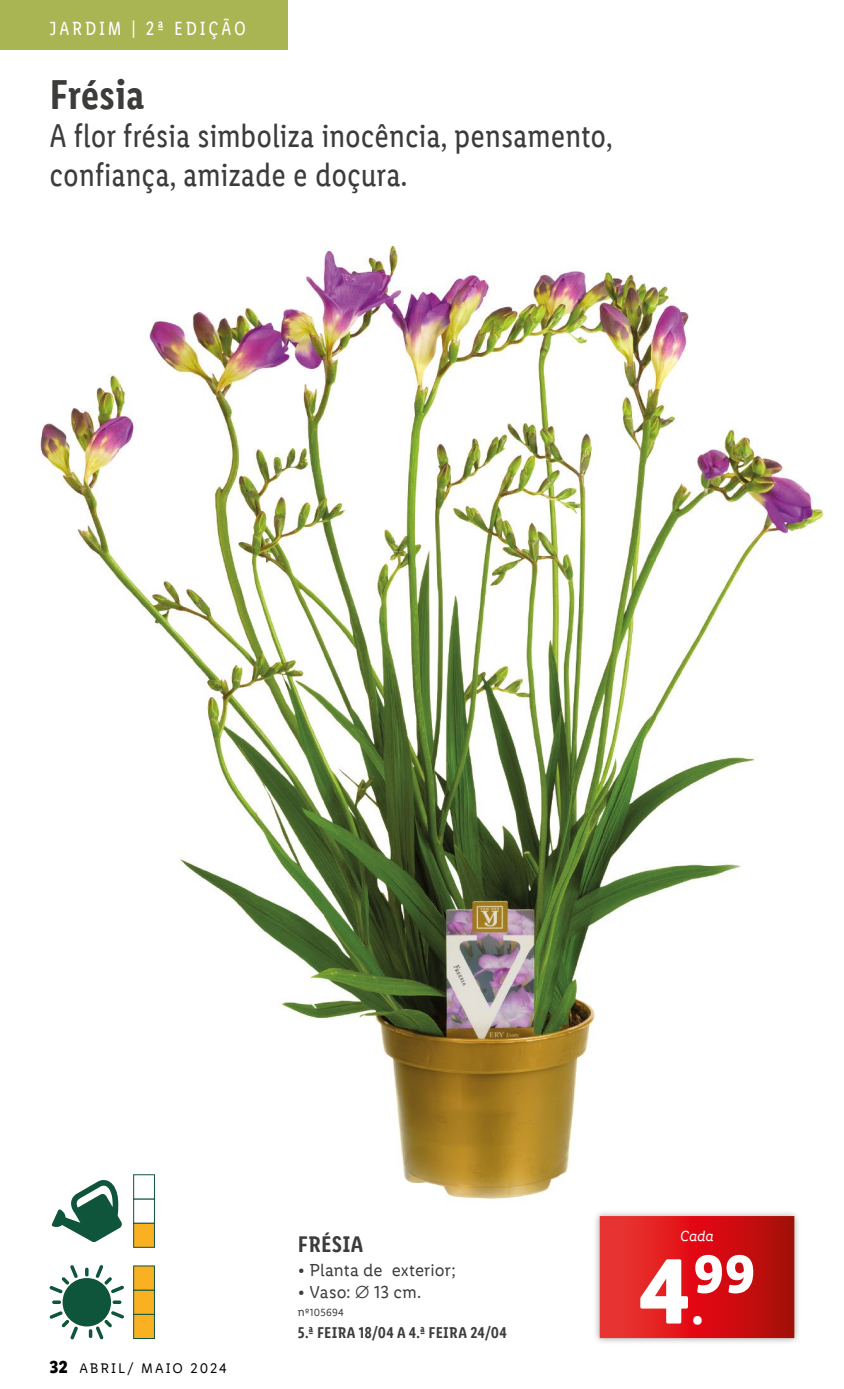
<style>
.page{position:relative;width:844px;height:1389px;background:#fff}
.page>*{position:absolute;margin:0;border:0;box-sizing:border-box;transform-origin:0 0}
.t1{font:700 93.1px "Lidl Font Pro";color:#fff}
.t2{font:700 54.07px "Lidl Font Pro";color:#fff}
.t3{font:600 42px "Lidl Font Cond Pro";color:#3c3c3b}
.t4{font:33.25px/38.5px "Lidl Font Cond Pro";color:#3c3c3b}
.t5{font:600 22.75px "Lidl Font Cond Pro";letter-spacing:.015em;color:#3c3c3b}
.t6{font:19.25px "Lidl Font Cond Pro";letter-spacing:.14em;color:#fff}
.t7{font:17.5px "Lidl Font Pro";letter-spacing:.005em;color:#3c3c3b}
.t8{font:600 15.75px "Lidl Font Cond Pro";letter-spacing:.02em;color:#3c3c3b}
.t9{font:italic 14.7px "Lidl Font Pro";color:#fff}
.t10{font:14px "Lidl Font Pro";letter-spacing:.14em;color:#000}
.t11{font:10.5px "Lidl Font Pro";letter-spacing:.02em;color:#3c3c3b}
.s1{font-weight:700;font-size:17.5px}
.s2{font-size:12.25px}
.s3{font-size:46.55px}
</style>
<div class="page">
<div style="left:0;top:0;width:288px;height:50px;background:#a8b552"></div>
<img style="left:40px;top:244px;width:789px;height:1022px">
<svg style="left:49px;top:1265px;width:75px;height:74px"></svg>
<div style="left:65px;top:1280px;width:44px;height:44px;background:#0f553b;border-radius:50%"></div>
<svg style="left:52px;top:1180px;width:70px;height:62px"></svg>
<div style="left:133px;top:1223px;width:22px;height:25px;background:#f9b122;border:1px solid #0f553b"></div>
<div style="left:133px;top:1198px;width:22px;height:26px;background:#fff;border:1px solid #0f553b"></div>
<div style="left:133px;top:1174px;width:22px;height:25px;background:#fff;border:1px solid #0f553b"></div>
<div style="left:133px;top:1314px;width:22px;height:25px;background:#f9b122;border:1px solid #0f553b"></div>
<div style="left:133px;top:1290px;width:22px;height:25px;background:#f9b122;border:1px solid #0f553b"></div>
<div style="left:133px;top:1266px;width:22px;height:25px;background:#f9b122;border:1px solid #0f553b"></div>
<div style="left:592px;top:1208px;width:209px;height:138px;background:#fefefe"></div>
<div style="left:593px;top:1210px;width:207px;height:134px;background:#000;opacity:.15"></div>
<svg style="left:599px;top:1216px;width:195px;height:122px;background:#d51b1c"></svg>
<p class="t6" style="left:50px;top:17px;width:198px">JARDIM | 2ª EDIÇÃO</p>
<p class="t3" style="left:50px;top:70px;width:96px">Frésia</p>
<p class="t4" style="left:50px;top:117px;width:565px">A flor frésia simboliza inocência, pensamento, confiança, amizade e doçura.</p>
<p class="t10" style="left:50px;top:1360px;width:179px"><span class="s1">32</span> ABRIL/ MAIO 2024</p>
<p class="t5" style="left:298px;top:1230px;width:67px">FRÉSIA</p>
<p class="t7" style="left:298px;top:1260px;width:159px">• Planta de exterior;</p>
<p class="t7" style="left:298px;top:1282px;width:125px">• Vaso: ⌀ 13 cm.</p>
<p class="t11" style="left:298px;top:1306px;width:48px"><span class="s2">n</span>º105694</p>
<p class="t8" style="left:298px;top:1323px;width:210px">5.ª FEIRA 18/04 A 4.ª FEIRA 24/04</p>
<p class="t9" style="left:680px;top:1227px;width:35px">Cada</p>
<h1 class="t1" style="left:638px;top:1234px;width:67px">4<span class="s3">.</span></h1>
<h2 class="t2" style="left:693px;top:1241px;width:64px">99</h2>
</div>
